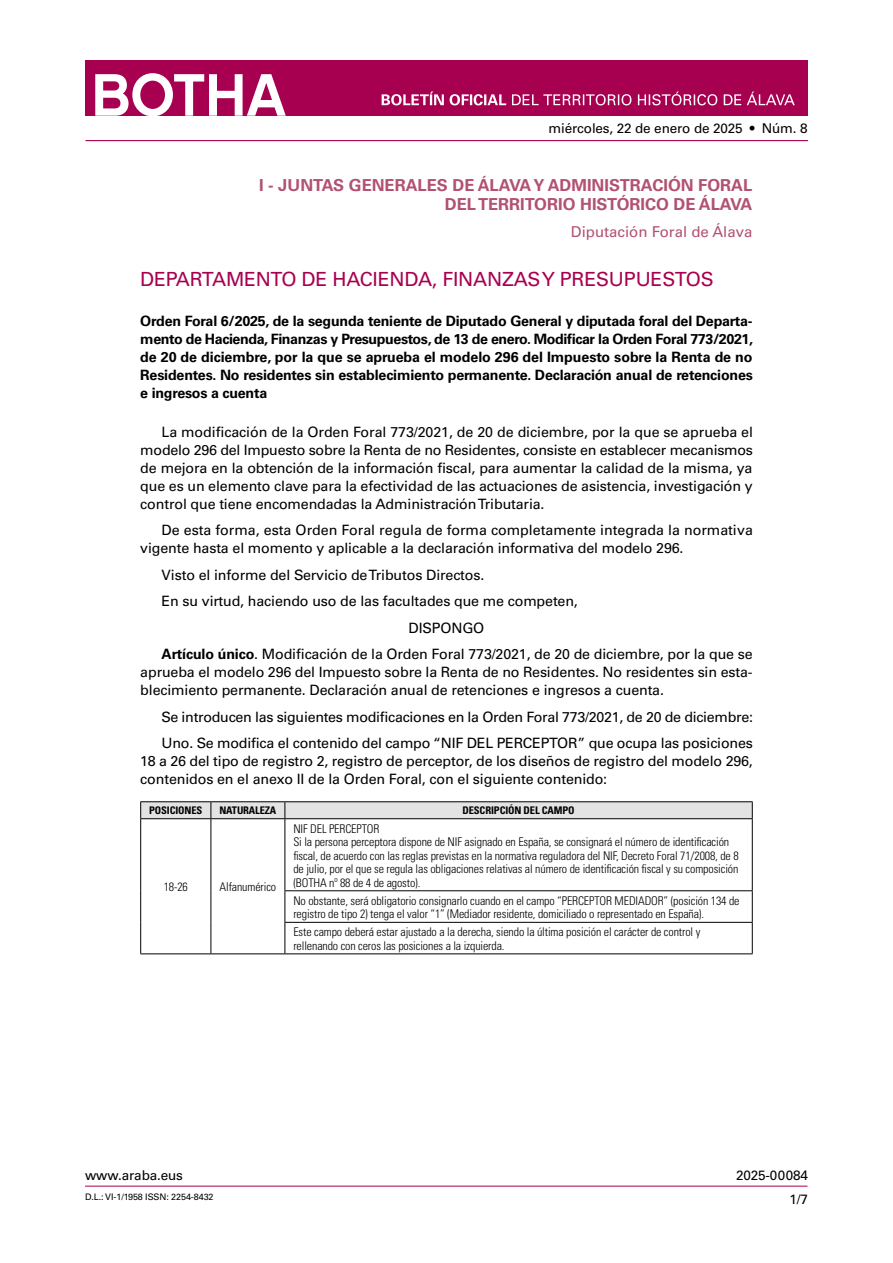
<style>
.page{position:relative;width:893px;height:1263px;background:#fff}
.page>*{position:absolute;margin:0;border:0;box-sizing:border-box;transform-origin:0 0}
.t1{font:19.5px "Univers LT Std";letter-spacing:-.01em;color:#a80050}
.t2{font:700 16.5px/19.8px "Univers LT Std";color:#b25170;text-align:right}
.t3{font:15px "Univers LT Std";color:#b25170}
.t4{font:14.25px/18px "Univers LT Std";letter-spacing:-.01em;color:#000}
.t5{font:700 14.25px/18px "Univers LT Std";letter-spacing:-.015em;color:#000;text-align:justify}
.t6{font:13.5px "Univers LT Std";letter-spacing:-.01em;color:#000}
.t7{font:300 condensed 12px/13.5px "Univers LT Std";letter-spacing:-.01em;color:#000}
.t8{font:700 condensed 10.5px "Univers LT Std";letter-spacing:-.01em;color:#000}
.t9{font:9px "Univers LT Std";letter-spacing:-.01em;color:#000}
.s1{font-weight:700}
</style>
<div class="page">
<hr style="left:85px;top:1186px;width:722px;height:1px;background:#a80050">
<div style="left:85px;top:60px;width:723px;height:55px;background:#a80050"></div>
<svg style="left:95px;top:73px;width:191px;height:43px"></svg>
<hr style="left:85px;top:140px;width:723px;height:1px;background:#a80050">
<svg style="left:382px;top:92px;width:413px;height:13px"></svg>
<hr style="left:140px;top:801px;width:71px;height:1px;background:#000">
<hr style="left:211px;top:801px;width:74px;height:1px;background:#000">
<hr style="left:285px;top:801px;width:468px;height:1px;background:#000">
<svg style="left:140px;top:802px;width:613px;height:16px;background:#ddd"></svg>
<hr style="left:140px;top:818px;width:71px;height:1px;background:#000">
<hr style="left:140px;top:819px;width:1px;height:72px;background:#000">
<hr style="left:211px;top:818px;width:74px;height:1px;background:#000">
<hr style="left:211px;top:819px;width:1px;height:72px;background:#000">
<hr style="left:285px;top:818px;width:468px;height:1px;background:#000">
<hr style="left:285px;top:819px;width:1px;height:71px;background:#000">
<hr style="left:752px;top:819px;width:1px;height:71px;background:#000">
<hr style="left:140px;top:891px;width:1px;height:31px;background:#000">
<hr style="left:211px;top:891px;width:1px;height:31px;background:#000">
<hr style="left:285px;top:890px;width:468px;height:1px;background:#000">
<hr style="left:285px;top:891px;width:1px;height:31px;background:#000">
<hr style="left:752px;top:891px;width:1px;height:31px;background:#000">
<hr style="left:140px;top:922px;width:1px;height:31px;background:#000">
<hr style="left:211px;top:922px;width:1px;height:31px;background:#000">
<hr style="left:285px;top:922px;width:468px;height:1px;background:#000">
<hr style="left:285px;top:923px;width:1px;height:30px;background:#000">
<hr style="left:752px;top:923px;width:1px;height:30px;background:#000">
<hr style="left:140px;top:953px;width:71px;height:1px;background:#000">
<hr style="left:211px;top:953px;width:74px;height:1px;background:#000">
<hr style="left:285px;top:953px;width:468px;height:1px;background:#000">
<p class="t6" style="left:549px;top:121px;width:260px">miércoles, 22 de enero de 2025 • Núm. 8</p>
<p class="t2" style="left:259px;top:175px;width:495px">I - JUNTAS GENERALES DE ÁLAVA Y ADMINISTRACIÓN FORAL<br>DEL TERRITORIO HISTÓRICO DE ÁLAVA</p>
<p class="t3" style="left:571px;top:223px;width:183px">Diputación Foral de Álava</p>
<h1 class="t1" style="left:140px;top:268px;width:575px">DEPARTAMENTO DE HACIENDA, FINANZAS Y PRESUPUESTOS</h1>
<p class="t5" style="left:140px;top:312px;width:614px">Orden Foral 6/2025, de la segunda teniente de Diputado General y diputada foral del Departa&shy;mento de Hacienda, Finanzas y Presupuestos, de 13 de enero. Modificar la Orden Foral 773/2021, de 20 de diciembre, por la que se aprueba el modelo 296 del Impuesto sobre la Renta de no Residentes. No residentes sin establecimiento permanente. Declaración anual de retenciones e ingresos a cuenta</p>
<p class="t4" style="left:140px;top:423px;width:614px;text-align:justify;text-indent:21px">La modificación de la Orden Foral 773/2021, de 20 de diciembre, por la que se aprueba el modelo 296 del Impuesto sobre la Renta de no Residentes, consiste en establecer mecanismos de mejora en la obtención de la información fiscal, para aumentar la calidad de la misma, ya que es un elemento clave para la efectividad de las actuaciones de asistencia, investigación y control que tiene encomendadas la Administración Tributaria.</p>
<p class="t4" style="left:140px;top:521px;width:614px;text-indent:21px">De esta forma, esta Orden Foral regula de forma completamente integrada la normativa vigente hasta el momento y aplicable a la declaración informativa del modelo 296.</p>
<p class="t4" style="left:162px;top:566px;width:324px">Visto el informe del Servicio de Tributos Directos.</p>
<p class="t4" style="left:162px;top:592px;width:418px">En su virtud, haciendo uso de las facultades que me competen,</p>
<p class="t4" style="left:409px;top:619px;width:77px">DISPONGO</p>
<p class="t4" style="left:162px;top:645px;width:593px"><span class="s1">Artículo único</span>. Modificación de la Orden Foral 773/2021, de 20 de diciembre, por la que se</p>
<p class="t4" style="left:140px;top:663px;width:614px">aprueba el modelo 296 del Impuesto sobre la Renta de no Residentes. No residentes sin esta&shy;blecimiento permanente. Declaración anual de retenciones e ingresos a cuenta.</p>
<p class="t4" style="left:162px;top:704px;width:593px;line-height:26.5px">Se introducen las siguientes modificaciones en la Orden Foral 773/2021, de 20 de diciembre:<br>Uno. Se modifica el contenido del campo “NIF DEL PERCEPTOR” que ocupa las posiciones</p>
<p class="t4" style="left:140px;top:752px;width:614px">18 a 26 del tipo de registro 2, registro de perceptor, de los diseños de registro del modelo 296, contenidos en el anexo II de la Orden Foral, con el siguiente contenido:</p>
<p class="t8" style="left:149px;top:804px;width:55px">POSICIONES</p>
<p class="t8" style="left:219px;top:804px;width:58px">NATURALEZA</p>
<p class="t8" style="left:462px;top:804px;width:114px">DESCRIPCIÓN DEL CAMPO</p>
<p class="t7" style="left:164px;top:880px;width:26px">18-26</p>
<p class="t7" style="left:220px;top:880px;width:58px">Alfanumérico</p>
<p class="t7" style="left:293px;top:821px;width:447px">NIF DEL PERCEPTOR<br>Si la persona perceptora dispone de NIF asignado en España, se consignará el número de identificación fiscal, de acuerdo con las reglas previstas en la normativa reguladora del NIF, Decreto Foral 71/2008, de 8 de julio, por el que se regula las obligaciones relativas al número de identificación fiscal y su composición (BOTHA nº 88 de 4 de agosto).</p>
<p class="t7" style="left:293px;top:893px;width:448px">No obstante, será obligatorio consignarlo cuando en el campo “PERCEPTOR MEDIADOR” (posición 134 de registro de tipo 2) tenga el valor “1” (Mediador residente, domiciliado o representado en España).</p>
<p class="t7" style="left:293px;top:925px;width:408px">Este campo deberá estar ajustado a la derecha, siendo la última posición el carácter de control y rellenando con ceros las posiciones a la izquierda.</p>
<p class="t6" style="left:85px;top:1167px;width:99px">www.araba.eus</p>
<p class="t9" style="left:85px;top:1192px;width:130px">D.L.: VI-1/1958 ISSN: 2254-8432</p>
<p class="t6" style="left:736px;top:1167px;width:73px">2025-00084</p>
<p class="t6" style="left:789px;top:1191px;width:20px">1/7</p>
</div>
